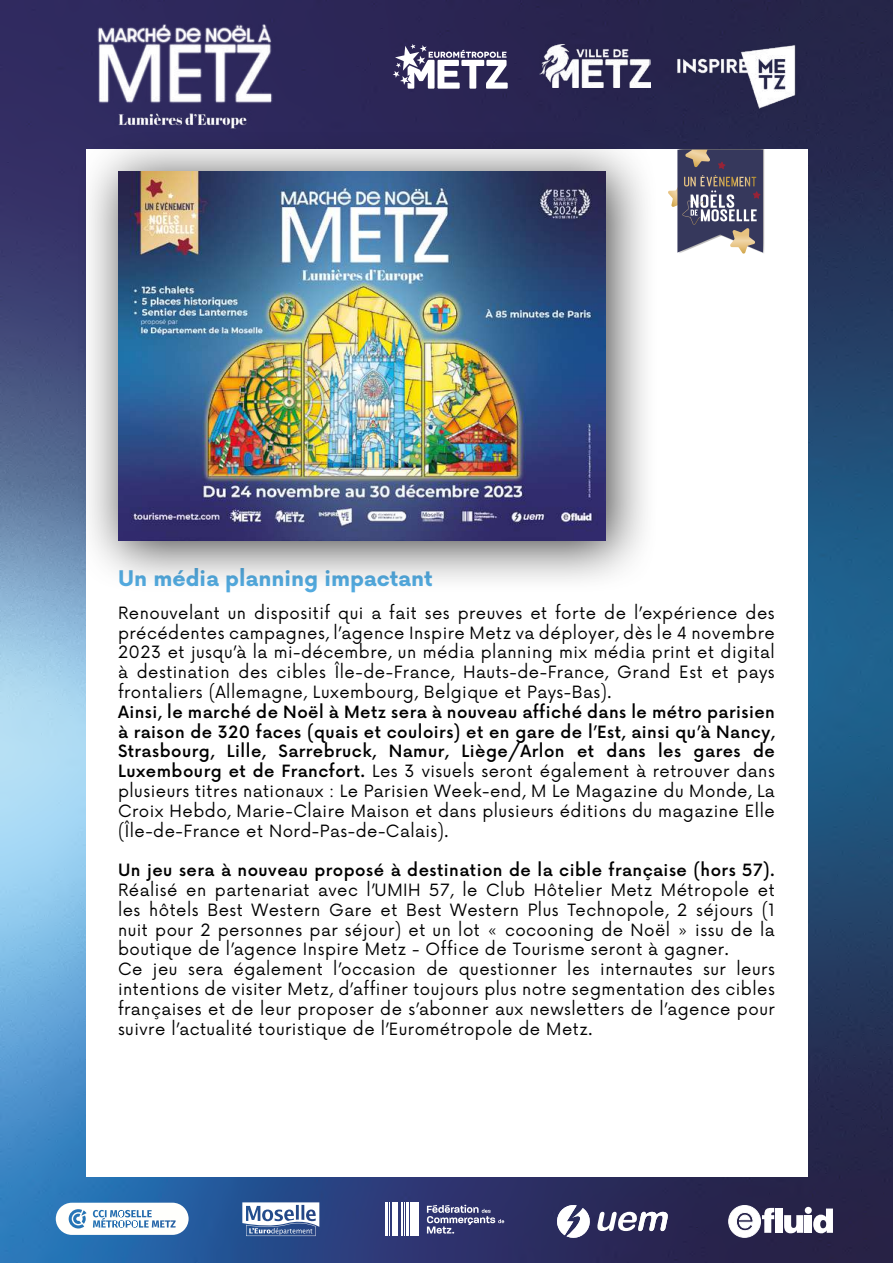
<style>
.page{position:relative;width:893px;height:1263px;background:#fff}
.page>*{position:absolute;margin:0;border:0;box-sizing:border-box;transform-origin:0 0}
.t1{font:700 21px "Now Alt";color:#53abe0}
.t2{font:16.5px/19.8px "Now Alt";letter-spacing:.03em;color:#000;text-align:justify}
.t3{font:500 16.5px/19.8px "Now Alt";letter-spacing:.03em;color:#000;text-align:justify}
.s1{font-weight:400}
</style>
<div class="page">
<img style="left:0;top:0;width:893px;height:1263px">
<div style="left:86px;top:150px;width:721px;height:1027px;background:#fff"></div>
<svg style="left:668px;top:150px;width:97px;height:104px"></svg>
<img style="left:86px;top:13px;width:198px;height:117px">
<svg style="left:427px;top:1205px;width:77px;height:29px;background:#5f628e"></svg>
<div style="left:410px;top:1202px;width:9px;height:34px;background:#fff"></div>
<hr style="left:407px;top:1202px;width:2px;height:34px;background:#fff">
<hr style="left:404px;top:1202px;width:1px;height:34px;background:#fff">
<hr style="left:401px;top:1202px;width:2px;height:34px;background:#fff">
<div style="left:392px;top:1202px;width:5px;height:34px;background:#fff"></div>
<hr style="left:389px;top:1202px;width:1px;height:34px;background:#fff">
<hr style="left:385px;top:1202px;width:3px;height:34px;background:#fff">
<svg style="left:56px;top:1203px;width:133px;height:32px"></svg>
<svg style="left:242px;top:1202px;width:77px;height:34px"></svg>
<svg style="left:555px;top:1205px;width:36px;height:33px"></svg>
<svg style="left:597px;top:1212px;width:71px;height:19px"></svg>
<svg style="left:728px;top:1205px;width:46px;height:32px"></svg>
<div style="left:776px;top:1208px;width:7px;height:25px;background:#fff"></div>
<svg style="left:784px;top:1215px;width:19px;height:18px"></svg>
<div style="left:805px;top:1215px;width:7px;height:18px;background:#fff"></div>
<svg style="left:813px;top:1208px;width:20px;height:25px"></svg>
<div style="left:805px;top:1207px;width:7px;height:7px;background:#fff;border-radius:50%"></div>
<svg style="left:393px;top:44px;width:115px;height:45px"></svg>
<img style="left:540px;top:45px;width:111px;height:43px">
<img style="left:673px;top:39px;width:134px;height:74px">
<div style="left:76px;top:130px;width:584px;height:464px;background:#000;opacity:.75"></div>
<img style="left:118px;top:172px;width:488px;height:369px">
<p class="t1" style="left:118px;top:562px;width:316px">Un média planning impactant</p>
<p class="t2" style="left:118px;top:602px;width:658px">Renouvelant un dispositif qui a fait ses preuves et forte de l’expérience des précédentes campagnes, l’agence Inspire Metz va déployer, dès le 4 novembre 2023 et jusqu’à la mi-décembre, un média planning mix média print et digital à destination des cibles Île-de-France, Hauts-de-France, Grand Est et pays frontaliers (Allemagne, Luxembourg, Belgique et Pays-Bas).</p>
<p class="t3" style="left:118px;top:701px;width:658px">Ainsi, le marché de Noël à Metz sera à nouveau affiché dans le métro parisien à raison de 320 faces (quais et couloirs) et en gare de l’Est, ainsi qu’à Nancy, Strasbourg, Lille, Sarrebruck, Namur, Liège/Arlon et dans les gares de Luxembourg et de Francfort. <span class="s1">Les 3 visuels seront également à retrouver dans plusieurs titres nationaux : Le Parisien Week-end, M Le Magazine du Monde, La Croix Hebdo, Marie-Claire Maison et dans plusieurs éditions du magazine Elle (Île-de-France et Nord-Pas-de-Calais).</span></p>
<p class="t3" style="left:118px;top:859px;width:658px">Un jeu sera à nouveau proposé à destination de la cible française (hors 57).</p>
<p class="t2" style="left:118px;top:879px;width:658px;text-align:left">Réalisé en partenariat avec l’UMIH 57, le Club Hôtelier Metz Métropole et les hôtels Best Western Gare et Best Western Plus Technopole, 2 séjours (1 nuit pour 2 personnes par séjour) et un lot « cocooning de Noël » issu de la boutique de l’agence Inspire Metz - Office de Tourisme seront à gagner.<br>Ce jeu sera également l’occasion de questionner les internautes sur leurs intentions de visiter Metz, d’affiner toujours plus notre segmentation des cibles françaises et de leur proposer de s’abonner aux newsletters de l’agence pour suivre l’actualité touristique de l’Eurométropole de Metz.</p>
</div>
